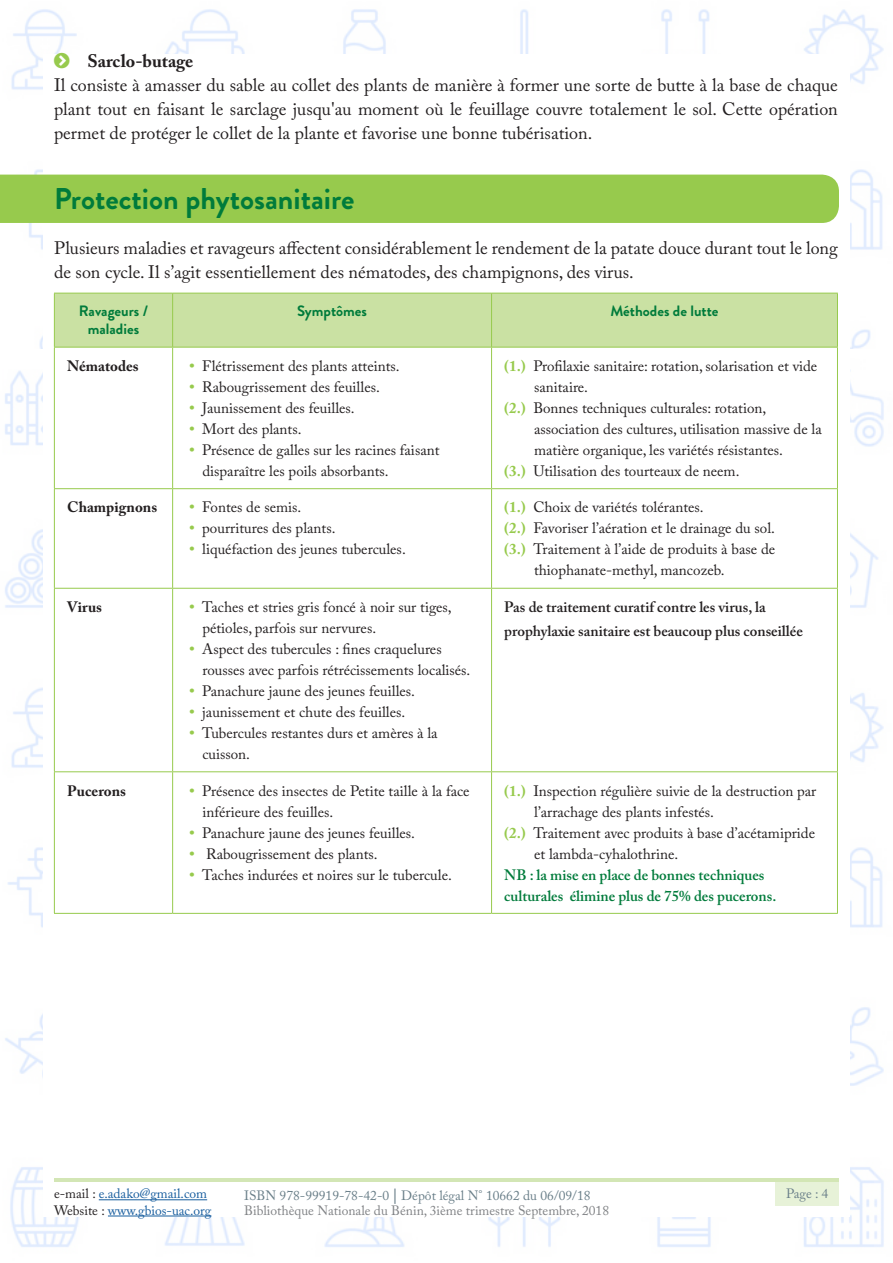
<style>
.page{position:relative;width:893px;height:1263px;background:#fff}
.page>*{position:absolute;margin:0;border:0;box-sizing:border-box;transform-origin:0 0}
.Titre_de_section{font:700 30px "Brandon Grotesque";color:#007b3b}
.bODY_AFTER_IMPORTANT{font:18px/24px "Adobe Caslon Pro";color:#231f20}
.t1{font:700 18px "Adobe Caslon Pro";color:#231f20}
.t2{font:15px/21px "Adobe Caslon Pro";color:#231f20}
.Taleau_body{font:600 15px/24px "Adobe Caslon Pro";color:#231f20}
.Taleau_body-2{font:600 15px/21px "Adobe Caslon Pro";color:#007b3b}
.Cover_Dépot_Légal{font:700 15px/18px "Brandon Grotesque";color:#007b3b;text-align:center}
.Cover_Dépot_Légal-2{font:700 15px "Adobe Caslon Pro";color:#231f20}
.t3{font:13.5px "Adobe Caslon Pro";color:#808285}
.t4{font:13.5px "Adobe Caslon Pro";color:#6a7f89}
.t5{font:13.5px/16.2px "Adobe Caslon Pro";color:#175d9e}
.s1{font-weight:700;color:#97ca4d}
.s2{font-weight:700;font-size:15px}
.s3{color:#231f20}
</style>
<div class="page">
<img style="left:5px;top:370px;width:870px;height:877px">
<img style="left:0;top:9px;width:875px;height:339px">
<div style="left:43px;top:54px;width:807px;height:1162px;background:#fff"></div>
<img style="left:875px;top:397px;width:9px;height:850px">
<img style="left:875px;top:28px;width:9px;height:222px">
<hr style="left:99px;top:1199px;width:108px;height:1px;background:#175d9e">
<hr style="left:108px;top:1216px;width:103px;height:1px;background:#175d9e">
<div style="left:775px;top:1179px;width:64px;height:26px;background:#e7f2d8"></div>
<hr style="left:54px;top:1178px;width:785px;height:3px;background:#d3e6b5">
<div style="left:0;top:175px;width:839px;height:48px;background:#97ca4d"></div>
<div style="left:55px;top:294px;width:782px;height:53px;background:#cae1a3"></div>
<hr style="left:54px;top:293px;width:119px;height:1px;background:#97ca4d">
<hr style="left:54px;top:293px;width:1px;height:54px;background:#97ca4d">
<hr style="left:173px;top:293px;width:319px;height:1px;background:#97ca4d">
<hr style="left:172px;top:293px;width:1px;height:54px;background:#97ca4d">
<hr style="left:492px;top:293px;width:346px;height:1px;background:#97ca4d">
<hr style="left:491px;top:293px;width:1px;height:54px;background:#97ca4d">
<hr style="left:837px;top:293px;width:1px;height:54px;background:#97ca4d">
<hr style="left:54px;top:347px;width:119px;height:1px;background:#97ca4d">
<hr style="left:54px;top:347px;width:1px;height:141px;background:#97ca4d">
<hr style="left:173px;top:347px;width:319px;height:1px;background:#97ca4d">
<hr style="left:172px;top:347px;width:1px;height:141px;background:#97ca4d">
<hr style="left:492px;top:347px;width:346px;height:1px;background:#97ca4d">
<hr style="left:491px;top:347px;width:1px;height:141px;background:#97ca4d">
<hr style="left:837px;top:347px;width:1px;height:141px;background:#97ca4d">
<hr style="left:54px;top:488px;width:119px;height:1px;background:#97ca4d">
<hr style="left:54px;top:489px;width:1px;height:99px;background:#97ca4d">
<hr style="left:173px;top:488px;width:319px;height:1px;background:#97ca4d">
<hr style="left:172px;top:489px;width:1px;height:99px;background:#97ca4d">
<hr style="left:492px;top:488px;width:346px;height:1px;background:#97ca4d">
<hr style="left:491px;top:489px;width:1px;height:99px;background:#97ca4d">
<hr style="left:837px;top:489px;width:1px;height:99px;background:#97ca4d">
<hr style="left:54px;top:588px;width:119px;height:1px;background:#97ca4d">
<hr style="left:54px;top:589px;width:1px;height:182px;background:#97ca4d">
<hr style="left:173px;top:588px;width:319px;height:1px;background:#97ca4d">
<hr style="left:172px;top:589px;width:1px;height:182px;background:#97ca4d">
<hr style="left:492px;top:588px;width:346px;height:1px;background:#97ca4d">
<hr style="left:491px;top:589px;width:1px;height:182px;background:#97ca4d">
<hr style="left:837px;top:589px;width:1px;height:182px;background:#97ca4d">
<hr style="left:54px;top:771px;width:119px;height:1px;background:#97ca4d">
<hr style="left:54px;top:772px;width:1px;height:141px;background:#97ca4d">
<hr style="left:173px;top:771px;width:319px;height:1px;background:#97ca4d">
<hr style="left:172px;top:772px;width:1px;height:141px;background:#97ca4d">
<hr style="left:492px;top:771px;width:346px;height:1px;background:#97ca4d">
<hr style="left:491px;top:772px;width:1px;height:141px;background:#97ca4d">
<hr style="left:837px;top:772px;width:1px;height:141px;background:#97ca4d">
<hr style="left:54px;top:913px;width:119px;height:1px;background:#97ca4d">
<hr style="left:173px;top:913px;width:319px;height:1px;background:#97ca4d">
<hr style="left:492px;top:913px;width:346px;height:1px;background:#97ca4d">
<svg style="left:54px;top:53px;width:15px;height:1px"></svg>
<p class="t1" style="left:87px;top:50px;width:107px">Sarclo-butage</p>
<p class="bODY_AFTER_IMPORTANT" style="left:54px;top:73px;width:785px;text-align:justify">Il consiste à amasser du sable au collet des plants de manière à former une sorte de butte à la base de chaque plant tout en faisant le sarclage jusqu'au moment où le feuillage couvre totalement le sol. Cette opération permet de protéger le collet de la plante et favorise une bonne tubérisation.</p>
<p class="Titre_de_section" style="left:54px;top:178px;width:302px">Protection phytosanitaire</p>
<p class="bODY_AFTER_IMPORTANT" style="left:54px;top:236px;width:785px">Plusieurs maladies et ravageurs affectent considérablement le rendement de la patate douce durant tout le long de son cycle. Il s’agit essentiellement des nématodes, des champignons, des virus.</p>
<p class="Cover_Dépot_Légal" style="left:79px;top:302px;width:71px">Ravageurs / maladies</p>
<p class="Cover_Dépot_Légal" style="left:297px;top:302px;width:72px">Symptômes</p>
<p class="Cover_Dépot_Légal" style="left:610px;top:302px;width:110px">Méthodes de lutte</p>
<p class="Cover_Dépot_Légal-2" style="left:67px;top:357px;width:73px">Nématodes</p>
<p class="t2" style="left:190px;top:355px;width:212px"><span class="s1">•</span> Flétrissement des plants atteints.</p>
<p class="t2" style="left:190px;top:376px;width:192px"><span class="s1">•</span> Rabougrissement des feuilles.</p>
<p class="t2" style="left:190px;top:397px;width:167px"><span class="s1">•</span> Jaunissement des feuilles.</p>
<p class="t2" style="left:190px;top:418px;width:113px"><span class="s1">•</span> Mort des plants.</p>
<p class="t2" style="left:202px;top:439px;width:239px;text-indent:-13px"><span class="s1">•</span> Présence de galles sur les racines faisant disparaître les poils absorbants.</p>
<p class="t2" style="left:534px;top:355px;width:285px;text-indent:-30px"><span class="s1">(1.)</span> Profilaxie sanitaire: rotation, solarisation et vide sanitaire.</p>
<p class="t2" style="left:534px;top:397px;width:289px;text-indent:-30px"><span class="s1">(2.)</span> Bonnes techniques culturales: rotation, association des cultures, utilisation massive de la matière organique, les variétés résistantes.</p>
<p class="t2" style="left:504px;top:460px;width:237px"><span class="s1">(3.)</span> Utilisation des tourteaux de neem.</p>
<p class="Cover_Dépot_Légal-2" style="left:67px;top:498px;width:92px">Champignons</p>
<p class="t2" style="left:190px;top:497px;width:113px"><span class="s1">•</span> Fontes de semis.</p>
<p class="t2" style="left:190px;top:518px;width:147px"><span class="s1">•</span> pourritures des plants.</p>
<p class="t2" style="left:190px;top:539px;width:218px"><span class="s1">•</span> liquéfaction des jeunes tubercules.</p>
<p class="Cover_Dépot_Légal-2" style="left:67px;top:598px;width:36px">Virus</p>
<p class="t2" style="left:202px;top:596px;width:251px;text-indent:-13px"><span class="s1">•</span> Taches et stries gris foncé à noir sur tiges, pétioles, parfois sur nervures.</p>
<p class="t2" style="left:202px;top:638px;width:270px;text-indent:-13px"><span class="s1">•</span> Aspect des tubercules : fines craquelures rousses avec parfois rétrécissements localisés.</p>
<p class="t2" style="left:190px;top:680px;width:227px"><span class="s1">•</span> Panachure jaune des jeunes feuilles.</p>
<p class="t2" style="left:190px;top:701px;width:217px"><span class="s1">•</span> jaunissement et chute des feuilles.</p>
<p class="t2" style="left:202px;top:722px;width:237px;text-indent:-13px"><span class="s1">•</span> Tubercules restantes durs et amères à la cuisson.</p>
<p class="Cover_Dépot_Légal-2" style="left:67px;top:782px;width:60px">Pucerons</p>
<p class="t2" style="left:202px;top:780px;width:269px;text-indent:-13px"><span class="s1">•</span> Présence des insectes de Petite taille à la face inférieure des feuilles.</p>
<p class="t2" style="left:190px;top:822px;width:227px"><span class="s1">•</span> Panachure jaune des jeunes feuilles.</p>
<p class="t2" style="left:190px;top:843px;width:189px"><span class="s1">•</span> Rabougrissement des plants.</p>
<p class="t2" style="left:190px;top:864px;width:264px"><span class="s1">•</span> Taches indurées et noires sur le tubercule.</p>
<p class="t2" style="left:504px;top:497px;width:201px"><span class="s1">(1.)</span> Choix de variétés tolérantes.</p>
<p class="t2" style="left:504px;top:518px;width:272px"><span class="s1">(2.)</span> Favoriser l’aération et le drainage du sol.</p>
<p class="t2" style="left:534px;top:539px;width:243px;text-indent:-30px"><span class="s1">(3.)</span> Traitement à l’aide de produits à base de thiophanate-methyl, mancozeb.</p>
<p class="Taleau_body" style="left:504px;top:595px;width:300px">Pas de traitement curatif contre les virus, la prophylaxie sanitaire est beaucoup plus conseillée</p>
<p class="t2" style="left:534px;top:780px;width:284px;text-indent:-30px"><span class="s1">(1.)</span> Inspection régulière suivie de la destruction par l’arrachage des plants infestés.</p>
<p class="t2" style="left:534px;top:822px;width:283px;text-indent:-30px"><span class="s1">(2.)</span> Traitement avec produits à base d’acétamipride et lambda-cyhalothrine.</p>
<p class="Taleau_body-2" style="left:504px;top:864px;width:274px">NB : la mise en place de bonnes techniques culturales élimine plus de 75% des pucerons.</p>
<p class="t4" style="left:244px;top:1187px;width:348px">ISBN 978-99919-78-42-0 <span class="s2">|</span> Dépôt légal N° 10662 du 06/09/18</p>
<p class="t5" style="left:54px;top:1186px;width:159px"><span class="s3">e-mail :</span> e.adako@gmail.com<br><span class="s3">Website :</span> www.gbios-uac.org</p>
<p class="t4" style="left:786px;top:1186px;width:44px">Page : 4</p>
<p class="t3" style="left:244px;top:1203px;width:366px">Bibliothèque Nationale du Bénin, 3ième trimestre Septembre, 2018</p>
</div>
